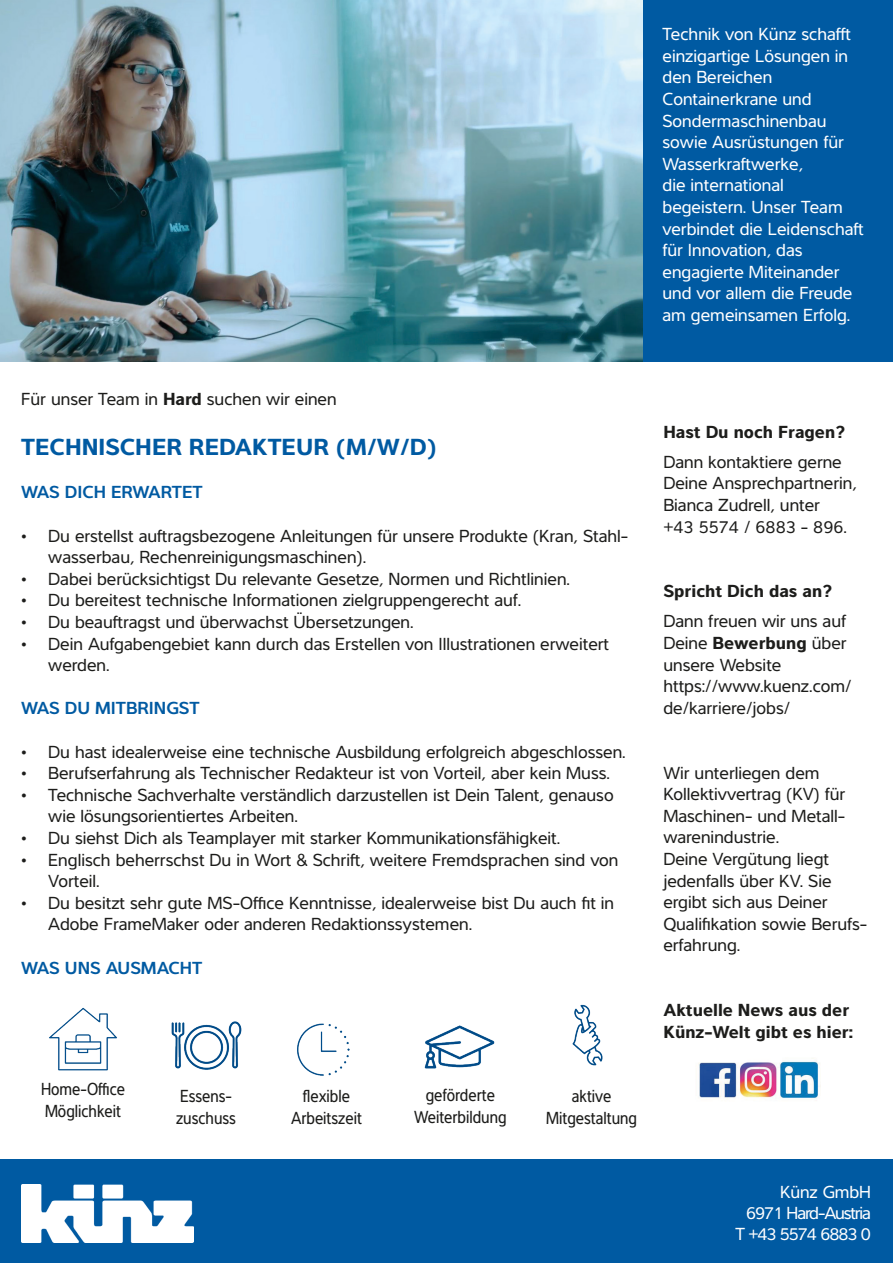
<style>
.page{position:relative;width:893px;height:1263px;background:#fff}
.page>*{position:absolute;margin:0;border:0;box-sizing:border-box;transform-origin:0 0}
.t1{font:700 24px "Interval Sans Pro";color:#005aa2}
.t2{font:18px/21.6px "Interval Sans Pro";color:#1d1d1b}
.t3{font:18px/21.6px "Interval Sans Pro";color:#fff}
.t4{font:condensed 18px "Interval Sans Pro";color:#1d1d1b}
.t5{font:700 18px/21.6px "Interval Sans Pro";color:#1d1d1b}
.t6{font:700 18px "Interval Sans Pro Sem";color:#005aa2}
.t7{font:18px "Interval Sans Pro";letter-spacing:-.06em;color:#fff}
.s1{font-weight:700}
</style>
<div class="page">
<img style="left:0;top:0;width:644px;height:361px">
<img style="left:698px;top:1058px;width:123px;height:42px">
<div style="left:644px;top:0;width:249px;height:361px;background:#005aa2"></div>
<div style="left:0;top:1159px;width:893px;height:104px;background:#005aa2"></div>
<img style="left:21px;top:1184px;width:173px;height:58px">
<img style="left:424px;top:1025px;width:71px;height:44px">
<img style="left:49px;top:1007px;width:68px;height:64px">
<img style="left:171px;top:1021px;width:71px;height:49px">
<img style="left:297px;top:1023px;width:53px;height:53px">
<img style="left:572px;top:1004px;width:31px;height:62px">
<p class="t3" style="left:662px;top:23px;width:190px">Technik von Künz schafft einzigartige Lösungen in den Bereichen</p>
<p class="t3" style="left:662px;top:87px;width:151px">Containerkrane und</p>
<p class="t3" style="left:662px;top:109px;width:183px">Sondermaschinenbau sowie Ausrüstungen für</p>
<p class="t3" style="left:662px;top:152px;width:142px">Wasserkraftwerke,</p>
<p class="t3" style="left:662px;top:174px;width:123px">die international</p>
<p class="t3" style="left:662px;top:195px;width:203px">begeistern. Unser Team verbindet die Leidenschaft für Innovation, das</p>
<p class="t3" style="left:662px;top:260px;width:191px">engagierte Miteinander und vor allem die Freude am gemeinsamen Erfolg.</p>
<p class="t2" style="left:21px;top:387px;width:317px">Für unser Team in <span class="s1">Hard</span> suchen wir einen</p>
<p class="t1" style="left:21px;top:428px;width:417px">TECHNISCHER REDAKTEUR (M/W/D)</p>
<p class="t6" style="left:21px;top:478px;width:183px">WAS DICH ERWARTET</p>
<p class="t2" style="left:48px;top:524px;width:582px;text-indent:-27px">• Du erstellst auftragsbezogene Anleitungen für unsere Produkte (Kran, Stahl&shy;wasserbau, Rechenreinigungsmaschinen).</p>
<p class="t2" style="left:21px;top:567px;width:550px">• Dabei berücksichtigst Du relevante Gesetze, Normen und Richtlinien.</p>
<p class="t2" style="left:21px;top:589px;width:501px">• Du bereitest technische Informationen zielgruppengerecht auf.</p>
<p class="t2" style="left:21px;top:610px;width:394px">• Du beauftragst und überwachst Übersetzungen.</p>
<p class="t2" style="left:48px;top:632px;width:562px;text-indent:-27px">• Dein Aufgabengebiet kann durch das Erstellen von Illustrationen erweitert werden.</p>
<p class="t6" style="left:21px;top:694px;width:180px">WAS DU MITBRINGST</p>
<p class="t2" style="left:21px;top:740px;width:606px">• Du hast idealerweise eine technische Ausbildung erfolgreich abgeschlossen.</p>
<p class="t2" style="left:21px;top:761px;width:590px">• Berufserfahrung als Technischer Redakteur ist von Vorteil, aber kein Muss.</p>
<p class="t2" style="left:48px;top:783px;width:567px;text-indent:-27px">• Technische Sachverhalte verständlich darzustellen ist Dein Talent, genauso wie lösungsorientiertes Arbeiten.</p>
<p class="t2" style="left:21px;top:826px;width:540px">• Du siehst Dich als Teamplayer mit starker Kommunikationsfähigkeit.</p>
<p class="t2" style="left:48px;top:848px;width:572px;text-indent:-27px">• Englisch beherrschst Du in Wort &amp; Schrift, weitere Fremdsprachen sind von<br>Vorteil.</p>
<p class="t2" style="left:48px;top:891px;width:567px;text-indent:-27px">• Du besitzt sehr gute MS-Office Kenntnisse, idealerweise bist Du auch fit in<br>Adobe FrameMaker oder anderen Redaktionssystemen.</p>
<p class="t6" style="left:21px;top:953px;width:183px">WAS UNS AUSMACHT</p>
<p class="t4" style="left:41px;top:1076px;width:86px">Home-Office</p>
<p class="t4" style="left:45px;top:1097px;width:78px">Möglichkeit</p>
<p class="t4" style="left:180px;top:1082px;width:54px">Essens-</p>
<p class="t4" style="left:176px;top:1104px;width:61px">zuschuss</p>
<p class="t4" style="left:303px;top:1082px;width:49px">flexible</p>
<p class="t4" style="left:291px;top:1104px;width:72px">Arbeitszeit</p>
<p class="t4" style="left:426px;top:1081px;width:71px">geförderte</p>
<p class="t4" style="left:414px;top:1103px;width:94px">Weiterbildung</p>
<p class="t4" style="left:572px;top:1083px;width:41px">aktive</p>
<p class="t4" style="left:546px;top:1104px;width:92px">Mitgestaltung</p>
<p class="t5" style="left:663px;top:419px;width:183px">Hast Du noch Fragen?</p>
<p class="t2" style="left:663px;top:450px;width:195px">Dann kontaktiere gerne<br>Deine Ansprechpartnerin,</p>
<p class="t2" style="left:663px;top:493px;width:158px">Bianca Zudrell, unter</p>
<p class="t2" style="left:663px;top:515px;width:185px">+43 5574 / 6883 - 896.</p>
<p class="t5" style="left:663px;top:578px;width:170px">Spricht Dich das an?</p>
<p class="t2" style="left:663px;top:610px;width:185px;text-align:justify">Dann freuen wir uns auf Deine <span class="s1">Bewerbung</span> über unsere Website</p>
<p class="t2" style="left:663px;top:674px;width:190px">https://www.kuenz.com/ de/karriere/jobs/</p>
<p class="t2" style="left:663px;top:761px;width:183px">Wir unterliegen dem<br>Kollektivvertrag (KV) für<br>Maschinen- und Metall&shy;warenindustrie.</p>
<p class="t2" style="left:663px;top:847px;width:205px">Deine Vergütung liegt jedenfalls über KV. Sie ergibt sich aus Deiner<br>Qualifikation sowie Berufs&shy;erfahrung.</p>
<p class="t5" style="left:663px;top:997px;width:191px">Aktuelle News aus der<br>Künz-Welt gibt es hier:</p>
<p class="t3" style="left:780px;top:1180px;width:92px">Künz GmbH</p>
<p class="t7" style="left:746px;top:1199px;width:126px">6971 Hard-Austria</p>
<p class="t7" style="left:736px;top:1220px;width:137px">T +43 5574 6883 0</p>
</div>
